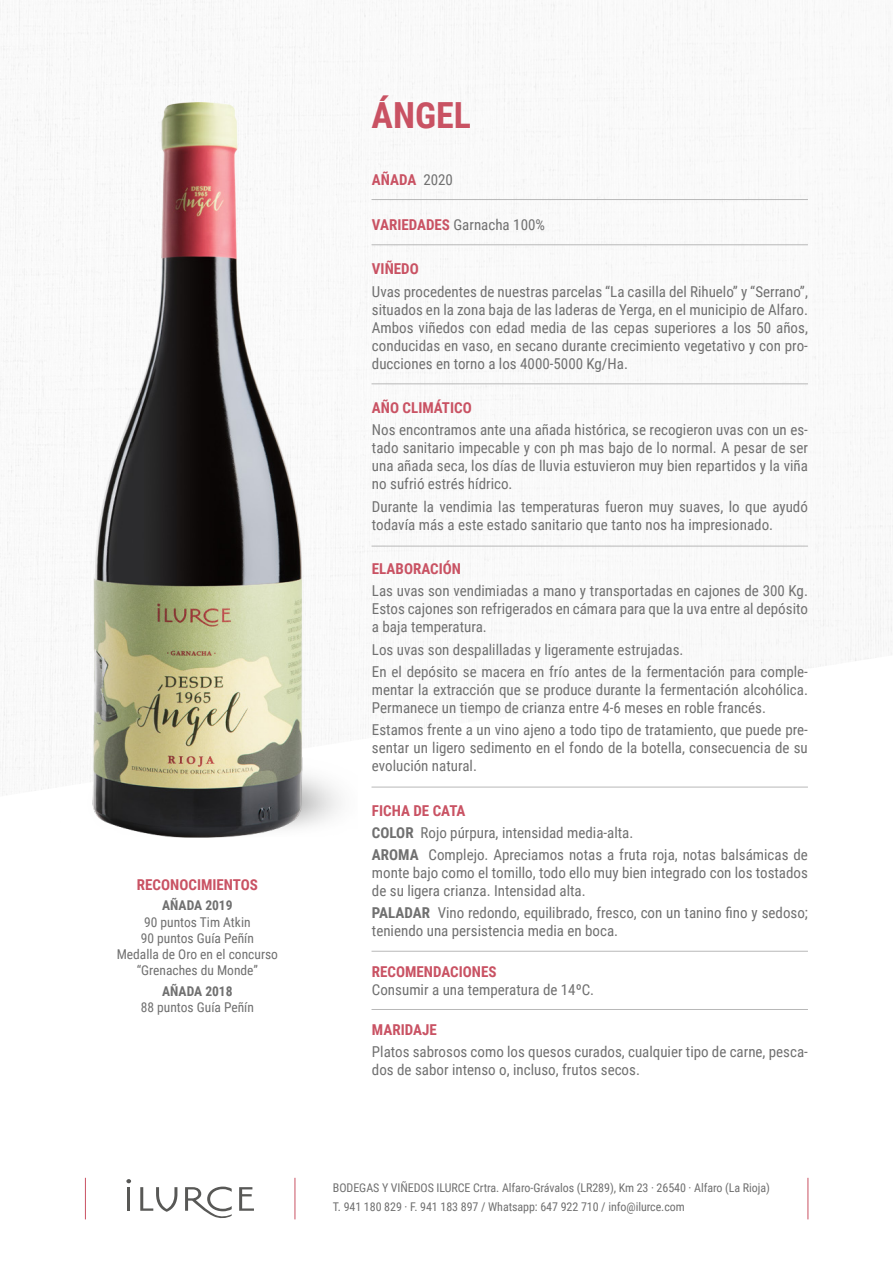
<style>
.page{position:relative;width:893px;height:1263px;background:#fff}
.page>*{position:absolute;margin:0;border:0;box-sizing:border-box;transform-origin:0 0}
.t1{font:700 36px "Roboto Condensed";color:#c95263}
.t2{font:15px/18px "Roboto Condensed";color:#707070;text-align:justify}
.t3{font:700 15px "Roboto Condensed";color:#c95263}
.t4{font:13.5px/16.2px "Roboto Condensed";color:#707070;text-align:center}
.t5{font:700 13.5px "Roboto Condensed";color:#707070}
.t6{font:12px "Roboto Condensed";letter-spacing:-.005em;color:#707070}
.s1{font-weight:400;color:#707070}
.s2{font-weight:700;color:#c95263}
.s3{font-weight:700}
</style>
<div class="page">
<hr style="left:371px;top:199px;width:437px;height:1px;background:#b8b8b8">
<hr style="left:371px;top:244px;width:437px;height:1px;background:#b8b8b8">
<hr style="left:371px;top:383px;width:437px;height:1px;background:#b8b8b8">
<hr style="left:371px;top:546px;width:437px;height:1px;background:#b8b8b8">
<hr style="left:371px;top:787px;width:437px;height:1px;background:#b8b8b8">
<hr style="left:371px;top:951px;width:437px;height:1px;background:#b8b8b8">
<hr style="left:371px;top:1009px;width:437px;height:1px;background:#b8b8b8">
<svg style="left:140px;top:1187px;width:37px;height:25px"></svg>
<svg style="left:239px;top:1187px;width:15px;height:24px"></svg>
<hr style="left:127px;top:1187px;width:3px;height:24px;background:#585856">
<svg style="left:126px;top:1179px;width:5px;height:4px"></svg>
<svg style="left:185px;top:1186px;width:47px;height:33px"></svg>
<hr style="left:807px;top:1178px;width:1px;height:41px;background:#c95263">
<hr style="left:295px;top:1178px;width:1px;height:41px;background:#c95263">
<hr style="left:85px;top:1178px;width:1px;height:41px;background:#c95263">
<img style="left:54px;top:92px;width:303px;height:746px">
<p class="t3" style="left:137px;top:874px;width:122px">RECONOCIMIENTOS</p>
<p class="t5" style="left:162px;top:896px;width:72px">AÑADA 2019</p>
<p class="t4" style="left:144px;top:913px;width:108px">90 puntos Tim Atkin</p>
<p class="t4" style="left:141px;top:929px;width:115px">90 puntos Guía Peñín</p>
<p class="t4" style="left:117px;top:945px;width:163px">Medalla de Oro en el concurso “Grenaches du Monde”</p>
<p class="t5" style="left:162px;top:981px;width:72px">AÑADA 2018</p>
<p class="t4" style="left:141px;top:998px;width:115px">88 puntos Guía Peñín</p>
<p class="t1" style="left:371px;top:90px;width:101px">ÁNGEL</p>
<p class="t3" style="left:372px;top:169px;width:83px">AÑADA <span class="s1">2020</span></p>
<p class="t2" style="left:372px;top:215px;width:175px"><span class="s2">VARIEDADES</span> Garnacha 100%</p>
<p class="t3" style="left:372px;top:258px;width:48px">VIÑEDO</p>
<p class="t2" style="left:372px;top:282px;width:437px">Uvas procedentes de nuestras parcelas “La casilla del Rihuelo” y “Serrano”, situados en la zona baja de las laderas de Yerga, en el municipio de Alfaro.<br>Ambos viñedos con edad media de las cepas superiores a los 50 años, conducidas en vaso, en secano durante crecimiento vegetativo y con pro&shy;ducciones en torno a los 4000-5000 Kg/Ha.</p>
<p class="t3" style="left:372px;top:397px;width:101px">AÑO CLIMÁTICO</p>
<p class="t2" style="left:372px;top:420px;width:437px">Nos encontramos ante una añada histórica, se recogieron uvas con un es&shy;tado sanitario impecable y con ph mas bajo de lo normal. A pesar de ser una añada seca, los días de lluvia estuvieron muy bien repartidos y la viña no sufrió estrés hídrico.</p>
<p class="t2" style="left:372px;top:497px;width:433px">Durante la vendimia las temperaturas fueron muy suaves, lo que ayudó todavía más a este estado sanitario que tanto nos ha impresionado.</p>
<p class="t3" style="left:372px;top:558px;width:91px">ELABORACIÓN</p>
<p class="t2" style="left:372px;top:581px;width:437px">Las uvas son vendimiadas a mano y transportadas en cajones de 300 Kg.<br>Estos cajones son refrigerados en cámara para que la uva entre al depósito a baja temperatura.</p>
<p class="t2" style="left:372px;top:640px;width:313px">Los uvas son despalilladas y ligeramente estrujadas.</p>
<p class="t2" style="left:372px;top:662px;width:437px">En el depósito se macera en frío antes de la fermentación para comple&shy;mentar la extracción que se produce durante la fermentación alcohólica.<br>Permanece un tiempo de crianza entre 4-6 meses en roble francés.</p>
<p class="t2" style="left:372px;top:720px;width:437px">Estamos frente a un vino ajeno a todo tipo de tratamiento, que puede pre&shy;sentar un ligero sedimento en el fondo de la botella, consecuencia de su evolución natural.</p>
<p class="t3" style="left:372px;top:800px;width:95px">FICHA DE CATA</p>
<p class="t2" style="left:372px;top:823px;width:263px"><span class="s3">COLOR</span> Rojo púrpura, intensidad media-alta.</p>
<p class="t2" style="left:372px;top:845px;width:437px"><span class="s3">AROMA</span> Complejo. Apreciamos notas a fruta roja, notas balsámicas de monte bajo como el tomillo, todo ello muy bien integrado con los tostados de su ligera crianza. Intensidad alta.</p>
<p class="t2" style="left:372px;top:903px;width:437px"><span class="s3">PALADAR</span> Vino redondo, equilibrado, fresco, con un tanino fino y sedoso; teniendo una persistencia media en boca.</p>
<p class="t3" style="left:372px;top:961px;width:126px">RECOMENDACIONES</p>
<p class="t2" style="left:372px;top:980px;width:224px">Consumir a una temperatura de 14ºC.</p>
<p class="t3" style="left:372px;top:1019px;width:66px">MARIDAJE</p>
<p class="t2" style="left:372px;top:1042px;width:437px">Platos sabrosos como los quesos curados, cualquier tipo de carne, pesca&shy;dos de sabor intenso o, incluso, frutos secos.</p>
<p class="t6" style="left:333px;top:1180px;width:438px">BODEGAS Y VIÑEDOS ILURCE Crtra. Alfaro-Grávalos (LR289), Km 23 · 26540 · Alfaro (La Rioja)</p>
<p class="t6" style="left:333px;top:1198px;width:353px">T. 941 180 829 · F. 941 183 897 / Whatsapp: 647 922 710 / info@ilurce.com</p>
</div>
